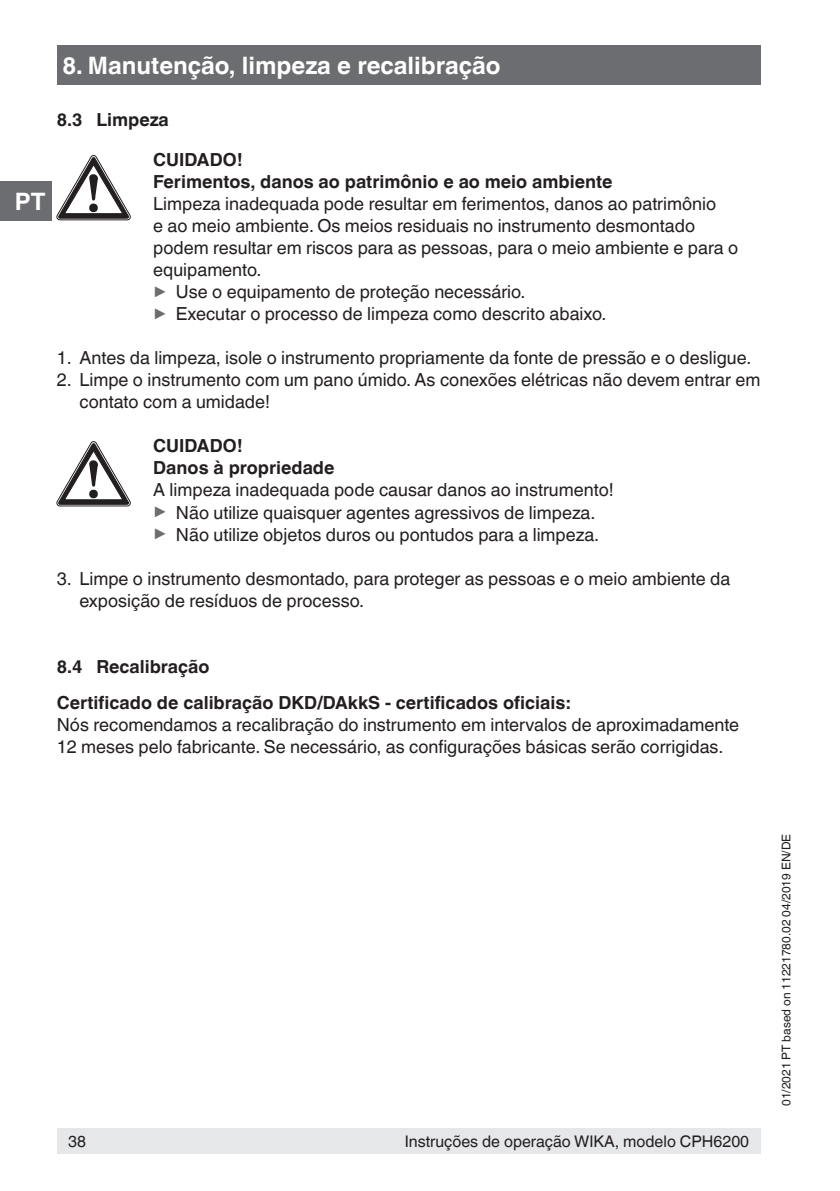
<style>
.page{position:relative;width:840px;height:1191px;background:#fff}
.page>*{position:absolute;margin:0;border:0;box-sizing:border-box;transform-origin:0 0}
.t1{font:700 24px "Helvetica World";color:#fff}
.t2{font:18px/22px "Helvetica World";color:#231f20}
.t3{font:700 18px/22px "Helvetica World";color:#231f20}
.t4{font:16px "Helvetica World";color:#231f20}
.t5{font:12px "Helvetica World";color:#231f20}
.s1{font-size:17.8px;color:#6c6d70}
</style>
<div class="page">
<div style="left:57px;top:45px;width:703px;height:40px;background:#6c6d70"></div>
<div style="left:57px;top:1128px;width:703px;height:26px;background:#e6e7e9"></div>
<div style="left:0;top:181px;width:51px;height:40px;background:#6c6d70"></div>
<svg style="left:57px;top:155px;width:73px;height:65px"></svg>
<svg style="left:57px;top:441px;width:73px;height:65px"></svg>
<h1 class="t1" style="left:15px;top:188px;width:32px">PT</h1>
<h1 class="t1" style="left:62px;top:51px;width:439px">8. Manutenção, limpeza e recalibração</h1>
<p class="t3" style="left:57px;top:109px;width:114px">8.3 Limpeza</p>
<p class="t3" style="left:153px;top:149px;width:460px">CUIDADO!<br>Ferimentos, danos ao patrimônio e ao meio ambiente</p>
<p class="t2" style="left:153px;top:193px;width:586px">Limpeza inadequada pode resultar em ferimentos, danos ao patrimônio<br>e ao meio ambiente. Os meios residuais no instrumento desmontado podem resultar em riscos para as pessoas, para o meio ambiente e para o equipamento.<br><span class="s1">▶</span> Use o equipamento de proteção necessário.<br><span class="s1">▶</span> Executar o processo de limpeza como descrito abaixo.</p>
<p class="t2" style="left:57px;top:347px;width:696px">1. Antes da limpeza, isole o instrumento propriamente da fonte de pressão e o desligue.</p>
<p class="t2" style="left:79px;top:369px;width:682px;text-indent:-23px">2. Limpe o instrumento com um pano úmido. As conexões elétricas não devem entrar em contato com a umidade!</p>
<p class="t3" style="left:153px;top:435px;width:183px">CUIDADO!<br>Danos à propriedade</p>
<p class="t2" style="left:153px;top:479px;width:462px">A limpeza inadequada pode causar danos ao instrumento! <span class="s1">▶</span> Não utilize quaisquer agentes agressivos de limpeza. <span class="s1">▶</span> Não utilize objetos duros ou pontudos para a limpeza.</p>
<p class="t2" style="left:79px;top:567px;width:652px;text-indent:-23px">3. Limpe o instrumento desmontado, para proteger as pessoas e o meio ambiente da exposição de resíduos de processo.</p>
<p class="t3" style="left:57px;top:648px;width:515px;line-height:36px">8.4 Recalibração<br>Certificado de calibração DKD/DAkkS - certificados oficiais:</p>
<p class="t2" style="left:57px;top:713px;width:683px">Nós recomendamos a recalibração do instrumento em intervalos de aproximadamente<br>12 meses pelo fabricante. Se necessário, as configurações básicas serão corrigidas.</p>
<p class="t4" style="left:68px;top:1132px;width:19px">38</p>
<p class="t4" style="left:404px;top:1132px;width:345px">Instruções de operação WIKA, modelo CPH6200</p>
<p class="t5" style="left:778px;top:1106px;width:273px;rotate:-90deg">01/2021 PT based on 11221780.02 04/2019 EN/DE</p>
</div>
